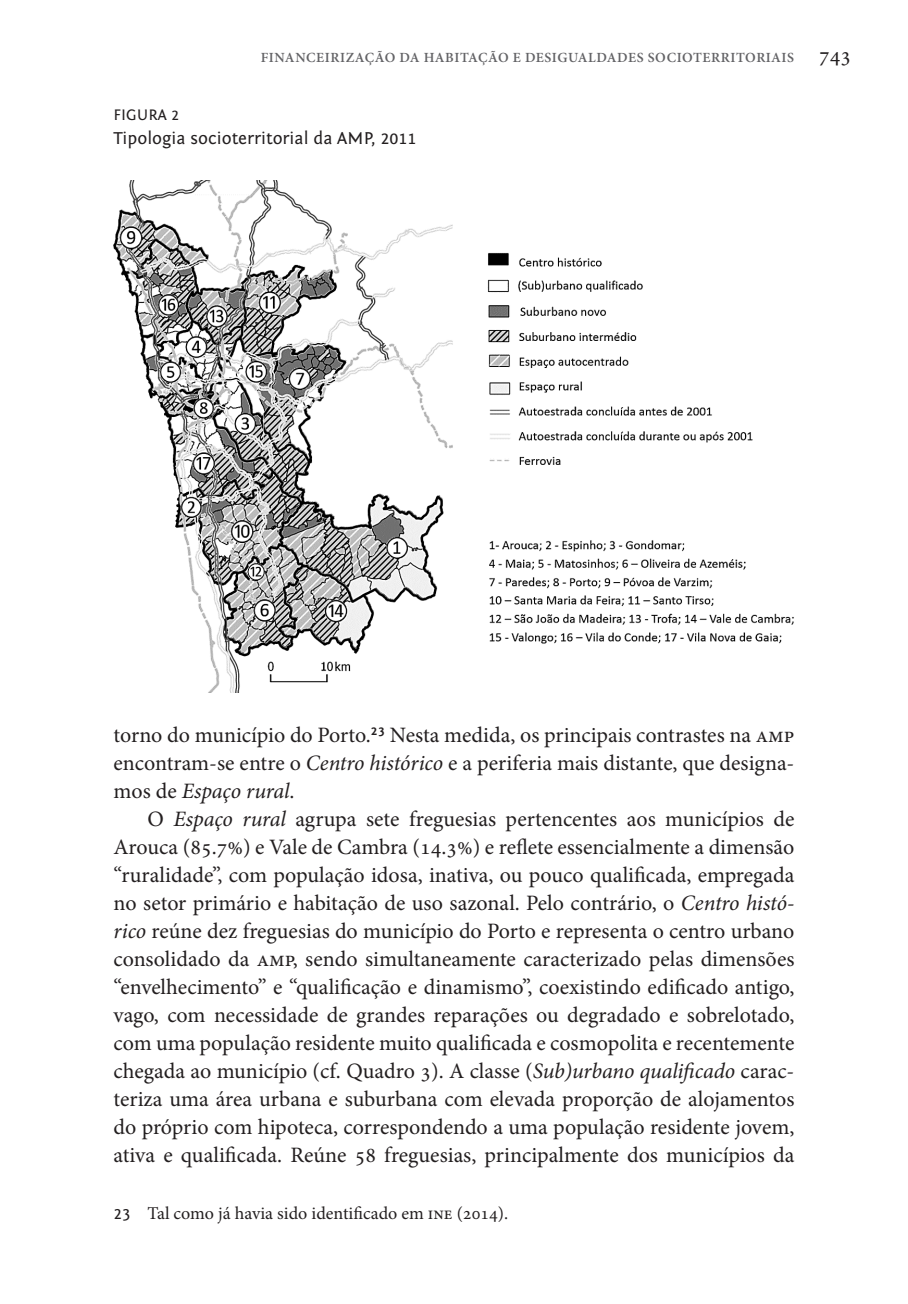
<style>
.page{position:relative;width:908px;height:1304px;background:#fff}
.page>*{position:absolute;margin:0;border:0;box-sizing:border-box;transform-origin:0 0}
.Texto_1{font:22px/28px "Minion Pro";letter-spacing:-.005em;color:#231f20;text-align:justify}
.Notas{font:18px "Minion Pro";color:#231f20}
.Figuras_B{font:18px "Fontin Sans";color:#231f20}
.Figuras_A{font:16px "Fontin Sans";color:#231f20}
.t1{font:600 14px "Minion Pro";letter-spacing:.04em;color:#636366}
.s1{font-weight:400;font-size:22px;color:#231f20}
.s2{font-style:italic}
.s3{font-family:"Fontin Sans";font-size:17px}
</style>
<div class="page">
<img style="left:113px;top:180px;width:681px;height:513px">
<p class="t1" style="left:261px;top:48px;width:591px">FINANCEIRIZAÇÃO DA HABITAÇÃO E DESIGUALDADES SOCIOTERRITORIAIS <span class="s1">743</span></p>
<p class="Figuras_A" style="left:113px;top:106px;width:67px">FIGURA 2</p>
<p class="Figuras_B" style="left:113px;top:128px;width:304px">Tipologia socioterritorial da AMP, 2011</p>
<p class="Texto_1" style="left:113px;top:721px;width:682px">torno do município do Porto.<sup>23</sup> Nesta medida, os principais contrastes na amp encontram-se entre o <span class="s2">Centro histórico</span> e a periferia mais distante, que designa&shy;mos de <span class="s2">Espaço rural</span>.</p>
<p class="Texto_1" style="left:113px;top:805px;width:682px;text-indent:34px">O <span class="s2">Espaço rural</span> agrupa sete freguesias pertencentes aos municípios de Arouca (85.7%) e Vale de Cambra (14.3%) e reflete essencialmente a dimensão “ruralidade”, com população idosa, inativa, ou pouco qualificada, empregada no setor primário e habitação de uso sazonal. Pelo contrário, o <span class="s2">Centro histó&shy;rico</span> reúne dez freguesias do município do Porto e representa o centro urbano consolidado da amp, sendo simultaneamente caracterizado pelas dimensões “envelhecimento” e “qualificação e dinamismo”, coexistindo edificado antigo, vago, com necessidade de grandes reparações ou degradado e sobrelotado, com uma população residente muito qualificada e cosmopolita e recentemente chegada ao município (cf. Quadro 3). A classe (<span class="s2">Sub)urbano qualificado</span> carac&shy;teriza uma área urbana e suburbana com elevada proporção de alojamentos do próprio com hipoteca, correspondendo a uma população residente jovem, ativa e qualificada. Reúne 58 freguesias, principalmente dos municípios da</p>
<p class="Notas" style="left:113px;top:1201px;width:396px"><span class="s3">23</span> Tal como já havia sido identificado em ine (2014).</p>
</div>
